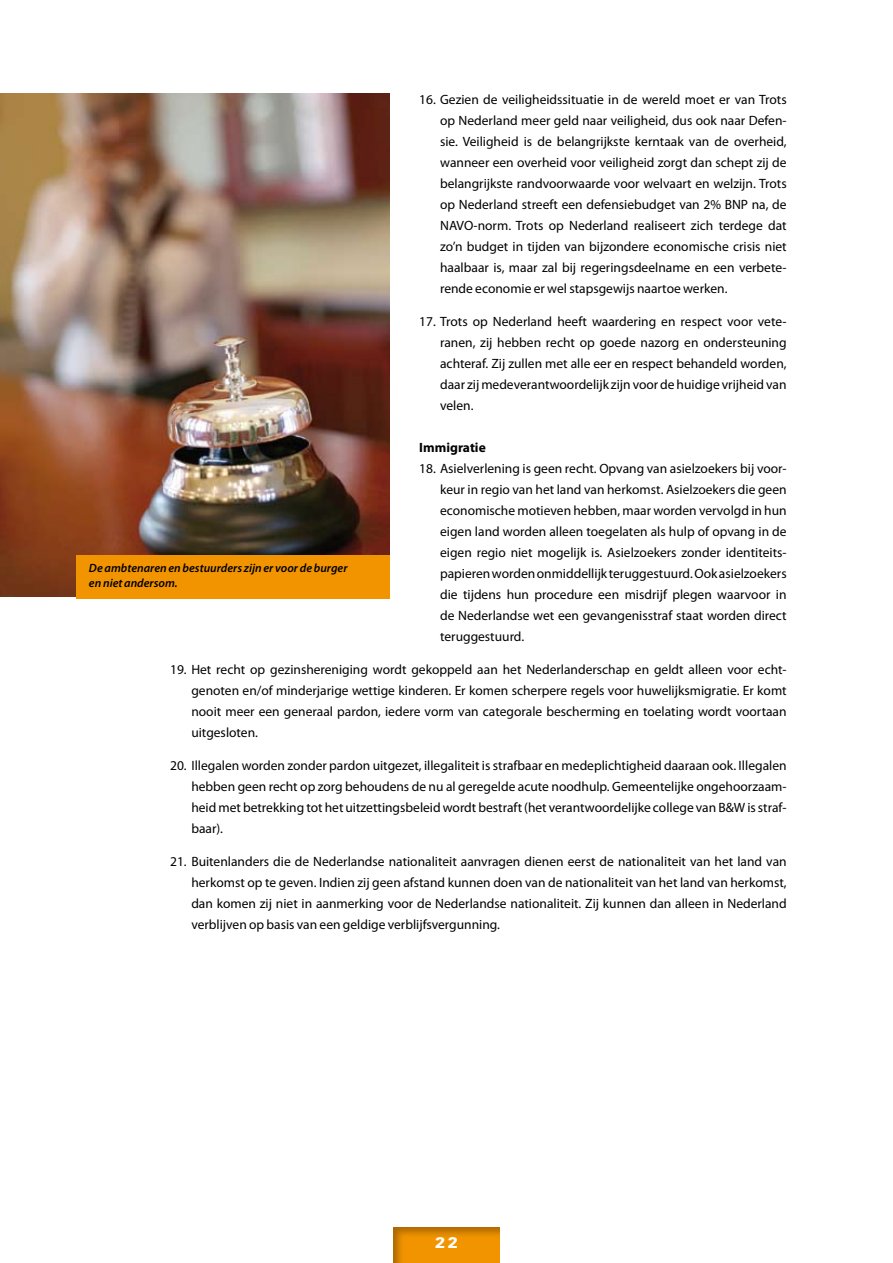
<style>
.page{position:relative;width:893px;height:1263px;background:#fff}
.page>*{position:absolute;margin:0;border:0;box-sizing:border-box;transform-origin:0 0}
.t1{font:900 15.45px "Univers";color:#fff}
.t2{font:13.5px/21px "Myriad Pro";color:#000;text-align:justify}
.t3{font:700 13.5px "Myriad Pro";color:#000}
.t4{font:italic 600 12px/15px "Myriad Pro";color:#000}
</style>
<div class="page">
<img style="left:0;top:94px;width:389px;height:503px">
<div style="left:76px;top:555px;width:314px;height:43px;background:#f29400"></div>
<div style="left:391px;top:1225px;width:110px;height:38px;background:#000;opacity:.3"></div>
<p class="t2" style="left:440px;top:88px;width:348px;text-indent:-21px">16. Gezien de veiligheidssituatie in de wereld moet er van Trots op Nederland meer geld naar veiligheid, dus ook naar Defen&shy;sie. Veiligheid is de belangrijkste kerntaak van de overheid, wanneer een overheid voor veiligheid zorgt dan schept zij de belangrijkste randvoorwaarde voor welvaart en welzijn. Trots op Nederland streeft een defensiebudget van 2% BNP na, de NAVO-norm. Trots op Nederland realiseert zich terdege dat zo’n budget in tijden van bijzondere economische crisis niet haalbaar is, maar zal bij regeringsdeelname en een verbete&shy;rende economie er wel stapsgewijs naartoe werken.</p>
<p class="t2" style="left:440px;top:310px;width:348px;text-indent:-21px">17. Trots op Nederland heeft waardering en respect voor vete&shy;ranen, zij hebben recht op goede nazorg en ondersteuning achteraf. Zij zullen met alle eer en respect behandeld worden, daar zij medeverantwoordelijk zijn voor de huidige vrijheid van velen.</p>
<p class="t3" style="left:419px;top:438px;width:68px">Immigratie</p>
<p class="t2" style="left:440px;top:458px;width:348px;text-indent:-21px">18. Asielverlening is geen recht. Opvang van asielzoekers bij voor&shy;keur in regio van het land van herkomst. Asielzoekers die geen economische motieven hebben, maar worden vervolgd in hun eigen land worden alleen toegelaten als hulp of opvang in de eigen regio niet mogelijk is. Asielzoekers zonder identiteits&shy;papieren worden onmiddellijk teruggestuurd. Ook asielzoekers die tijdens hun procedure een misdrijf plegen waarvoor in de Nederlandse wet een gevangenisstraf staat worden direct teruggestuurd.</p>
<p class="t2" style="left:191px;top:659px;width:597px;text-indent:-21px">19. Het recht op gezinshereniging wordt gekoppeld aan het Nederlanderschap en geldt alleen voor echt&shy;genoten en/of minderjarige wettige kinderen. Er komen scherpere regels voor huwelijksmigratie. Er komt nooit meer een generaal pardon, iedere vorm van categorale bescherming en toelating wordt voortaan uitgesloten.</p>
<p class="t2" style="left:191px;top:755px;width:597px;text-indent:-21px">20. Illegalen worden zonder pardon uitgezet, illegaliteit is strafbaar en medeplichtigheid daaraan ook. Illegalen hebben geen recht op zorg behoudens de nu al geregelde acute noodhulp. Gemeentelijke ongehoorzaam&shy;heid met betrekking tot het uitzettingsbeleid wordt bestraft (het verantwoordelijke college van B&amp;W is straf&shy;baar).</p>
<p class="t2" style="left:191px;top:851px;width:597px;text-indent:-21px">21. Buitenlanders die de Nederlandse nationaliteit aanvragen dienen eerst de nationaliteit van het land van herkomst op te geven. Indien zij geen afstand kunnen doen van de nationaliteit van het land van herkomst, dan komen zij niet in aanmerking voor de Nederlandse nationaliteit. Zij kunnen dan alleen in Nederland verblijven op basis van een geldige verblijfsvergunning.</p>
<p class="t4" style="left:89px;top:560px;width:260px">De ambtenaren en bestuurders zijn er voor de burger en niet andersom.</p>
<p class="t1" style="left:435px;top:1233px;width:24px">22</p>
</div>
